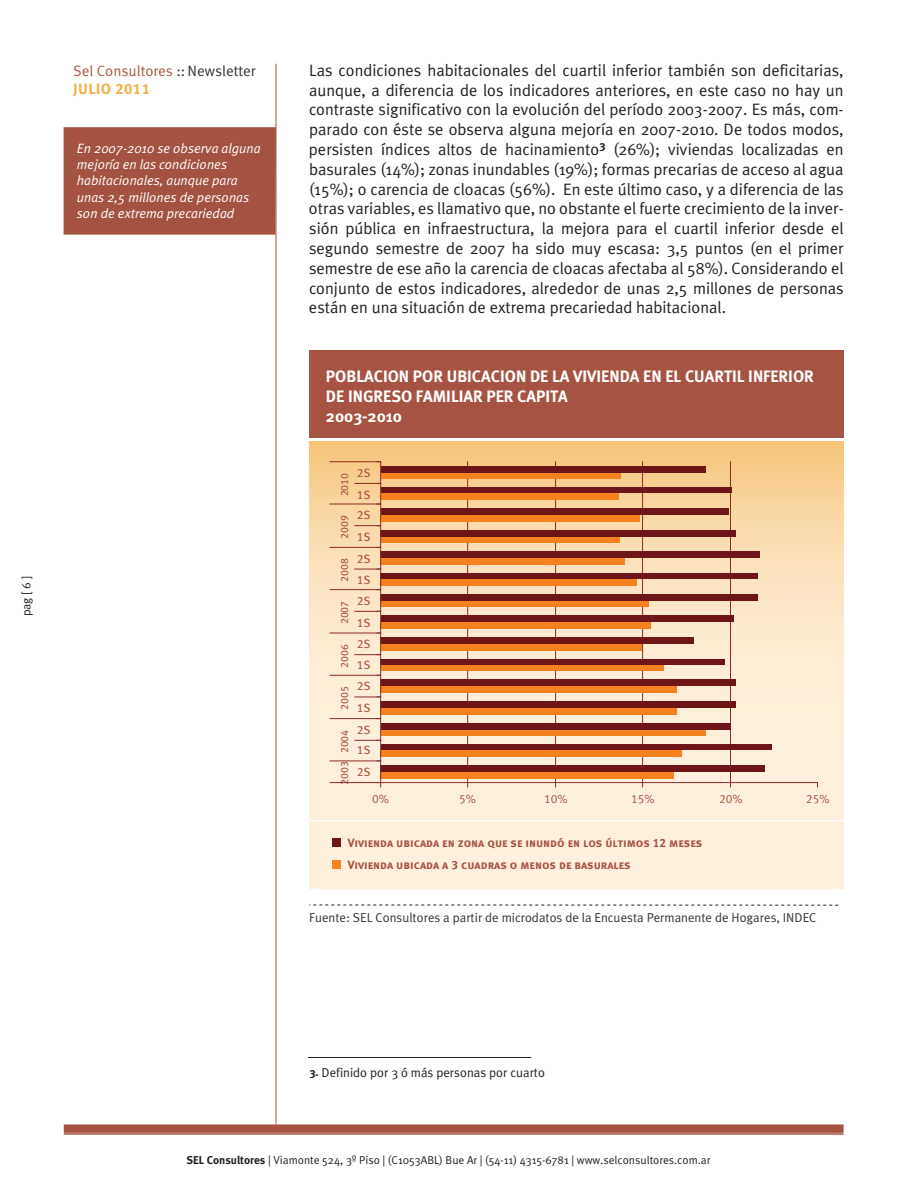
<style>
.page{position:relative;width:918px;height:1188px;background:#fff}
.page>*{position:absolute;margin:0;border:0;box-sizing:border-box;transform-origin:0 0}
.t1{font:16.5px/19.8px "Meta Plus Normal";color:#231f20;text-align:justify}
.t2{font:700 16.5px/19.8px "Meta";color:#fff}
.t3{font:15px "Meta Normal";color:#ab5742}
.t4{font:15px "Meta Bold Lf Caps";letter-spacing:.02em;color:#f2af43}
.t5{font:italic 13.5px/16.2px "Meta Plus Normal";color:#fff}
.t6{font:12.9px "Meta Plus Normal";color:#333536}
.t7{font:12.9px "Meta Plus Normal";color:#231f20}
.t8{font:12px/22.5px "Meta Bold Lf Caps";color:#a65441}
.t9{font:12px "Meta Book LF Caps";color:#a65441}
.t10{font:12px "Meta Normal LF";color:#a65441}
.t11{font:12px "Meta Normal";color:#231f20}
.t12{font:11.4px "Meta Normal";color:#231f20}
.t13{font:10.5px "Meta Book LF Caps";color:#a65441}
.s1{color:#333536}
.s2{font-family:"Meta Bold Caps";font-size:11.4px}
.s3{font-family:"Meta";font-weight:700}
</style>
<div class="page">
<svg style="left:64px;top:1124px;width:780px;height:11px;background:#ae6452"></svg>
<hr style="left:276px;top:64px;width:1px;height:1060px;background:#a65441">
<div style="left:64px;top:127px;width:212px;height:108px;background:#a3533f"></div>
<hr style="left:308px;top:1057px;width:223px;height:1px;background:#231f20">
<svg style="left:309px;top:441px;width:535px;height:447px;background:#fae2c2"></svg>
<hr style="left:467px;top:462px;width:1px;height:321px;background:#8d2b24">
<hr style="left:555px;top:462px;width:1px;height:321px;background:#8d2b24">
<hr style="left:642px;top:462px;width:1px;height:321px;background:#8d2b24">
<hr style="left:730px;top:462px;width:1px;height:321px;background:#8d2b24">
<div style="left:381px;top:772px;width:293px;height:6px;background:#f5821f"></div>
<div style="left:381px;top:750px;width:301px;height:7px;background:#f5821f"></div>
<div style="left:381px;top:729px;width:325px;height:7px;background:#f5821f"></div>
<div style="left:381px;top:708px;width:296px;height:6px;background:#f5821f"></div>
<div style="left:381px;top:686px;width:296px;height:7px;background:#f5821f"></div>
<div style="left:381px;top:664px;width:283px;height:7px;background:#f5821f"></div>
<div style="left:381px;top:644px;width:261px;height:6px;background:#f5821f"></div>
<div style="left:381px;top:622px;width:270px;height:7px;background:#f5821f"></div>
<div style="left:381px;top:600px;width:268px;height:7px;background:#f5821f"></div>
<div style="left:381px;top:579px;width:256px;height:6px;background:#f5821f"></div>
<div style="left:381px;top:558px;width:243px;height:7px;background:#f5821f"></div>
<div style="left:381px;top:537px;width:239px;height:6px;background:#f5821f"></div>
<div style="left:381px;top:515px;width:259px;height:6px;background:#f5821f"></div>
<div style="left:381px;top:493px;width:238px;height:7px;background:#f5821f"></div>
<div style="left:381px;top:473px;width:240px;height:6px;background:#f5821f"></div>
<div style="left:381px;top:765px;width:384px;height:7px;background:#6e1517"></div>
<div style="left:381px;top:745px;width:391px;height:5px;background:#6e1517"></div>
<div style="left:381px;top:723px;width:349px;height:6px;background:#6e1517"></div>
<div style="left:381px;top:701px;width:355px;height:7px;background:#6e1517"></div>
<div style="left:381px;top:680px;width:355px;height:6px;background:#6e1517"></div>
<div style="left:381px;top:659px;width:344px;height:5px;background:#6e1517"></div>
<div style="left:381px;top:637px;width:313px;height:7px;background:#6e1517"></div>
<div style="left:381px;top:616px;width:352px;height:6px;background:#6e1517"></div>
<div style="left:381px;top:594px;width:377px;height:6px;background:#6e1517"></div>
<div style="left:381px;top:573px;width:377px;height:6px;background:#6e1517"></div>
<div style="left:381px;top:552px;width:379px;height:6px;background:#6e1517"></div>
<div style="left:381px;top:530px;width:355px;height:7px;background:#6e1517"></div>
<div style="left:381px;top:508px;width:348px;height:7px;background:#6e1517"></div>
<div style="left:381px;top:488px;width:350px;height:5px;background:#6e1517"></div>
<div style="left:381px;top:466px;width:325px;height:7px;background:#6e1517"></div>
<hr style="left:381px;top:782px;width:436px;height:1px;background:#8d2b24">
<hr style="left:380px;top:462px;width:1px;height:321px;background:#8d2b24">
<svg style="left:377px;top:783px;width:4px;height:4px"></svg>
<svg style="left:355px;top:740px;width:25px;height:1px"></svg>
<svg style="left:355px;top:697px;width:25px;height:1px"></svg>
<svg style="left:355px;top:654px;width:25px;height:1px"></svg>
<svg style="left:355px;top:611px;width:25px;height:1px"></svg>
<svg style="left:355px;top:569px;width:25px;height:1px"></svg>
<svg style="left:355px;top:525px;width:25px;height:1px"></svg>
<svg style="left:355px;top:483px;width:25px;height:1px"></svg>
<hr style="left:330px;top:782px;width:51px;height:1px;background:#8d2b24">
<hr style="left:330px;top:461px;width:51px;height:1px;background:#8d2b24">
<hr style="left:330px;top:761px;width:51px;height:1px;background:#8d2b24">
<hr style="left:330px;top:718px;width:51px;height:1px;background:#8d2b24">
<hr style="left:330px;top:675px;width:51px;height:1px;background:#8d2b24">
<hr style="left:330px;top:633px;width:51px;height:1px;background:#8d2b24">
<hr style="left:330px;top:589px;width:51px;height:1px;background:#8d2b24">
<hr style="left:330px;top:547px;width:51px;height:1px;background:#8d2b24">
<hr style="left:330px;top:504px;width:51px;height:1px;background:#8d2b24">
<hr style="left:309px;top:820px;width:535px;height:1px;background:#fff">
<div style="left:309px;top:350px;width:535px;height:88px;background:#a65441"></div>
<svg style="left:309px;top:905px;width:529px;height:1px"></svg>
<div style="left:332px;top:838px;width:8px;height:9px;background:#6e1517"></div>
<div style="left:332px;top:861px;width:8px;height:8px;background:#f5821f"></div>
<p class="t3" style="left:73px;top:62px;width:184px">Sel Consultores <span class="s1">:: Newsletter</span></p>
<p class="t4" style="left:73px;top:80px;width:78px">JULIO 2011</p>
<p class="t5" style="left:77px;top:140px;width:185px">En 2007-2010 se observa alguna mejoría en las condiciones habitacionales, aunque para unas 2,5 millones de personas son de extrema precariedad</p>
<p class="t11" style="left:19px;top:616px;width:42px;rotate:-90deg">pag [ 6 ]</p>
<p class="t1" style="left:309px;top:62px;width:536px">Las condiciones habitacionales del cuartil inferior también son deficitarias, aunque, a diferencia de los indicadores anteriores, en este caso no hay un contraste significativo con la evolución del período 2003-2007. Es más, com&shy;parado con éste se observa alguna mejoría en 2007-2010. De todos modos, persisten índices altos de hacinamiento<sup>3</sup> (26%); viviendas localizadas en basurales (14%); zonas inundables (19%); formas precarias de acceso al agua (15%); o carencia de cloacas (56%). En este último caso, y a diferencia de las otras variables, es llamativo que, no obstante el fuerte crecimiento de la inver&shy;sión pública en infraestructura, la mejora para el cuartil inferior desde el segundo semestre de 2007 ha sido muy escasa: 3,5 puntos (en el primer semestre de ese año la carencia de cloacas afectaba al 58%). Considerando el conjunto de estos indicadores, alrededor de unas 2,5 millones de personas están en una situación de extrema precariedad habitacional.</p>
<p class="t2" style="left:326px;top:369px;width:489px">POBLACION POR UBICACION DE LA VIVIENDA EN EL CUARTIL INFERIOR<br>DE INGRESO FAMILIAR PER CAPITA<br>2003-2010</p>
<p class="t13" style="left:338px;top:496px;width:25px;rotate:-90deg">2010</p>
<p class="t9" style="left:357px;top:466px;width:15px">2S</p>
<p class="t9" style="left:357px;top:487px;width:15px">1S</p>
<p class="t13" style="left:338px;top:539px;width:25px;rotate:-90deg">2009</p>
<p class="t9" style="left:357px;top:508px;width:15px">2S</p>
<p class="t9" style="left:357px;top:530px;width:15px">1S</p>
<p class="t13" style="left:338px;top:582px;width:25px;rotate:-90deg">2008</p>
<p class="t9" style="left:357px;top:551px;width:15px">2S</p>
<p class="t9" style="left:357px;top:573px;width:15px">1S</p>
<p class="t13" style="left:338px;top:624px;width:25px;rotate:-90deg">2007</p>
<p class="t9" style="left:357px;top:594px;width:15px">2S</p>
<p class="t9" style="left:357px;top:615px;width:15px">1S</p>
<p class="t13" style="left:338px;top:668px;width:25px;rotate:-90deg">2006</p>
<p class="t9" style="left:357px;top:637px;width:15px">2S</p>
<p class="t9" style="left:357px;top:658px;width:15px">1S</p>
<p class="t13" style="left:338px;top:710px;width:25px;rotate:-90deg">2005</p>
<p class="t9" style="left:357px;top:679px;width:15px">2S</p>
<p class="t9" style="left:357px;top:701px;width:15px">1S</p>
<p class="t13" style="left:338px;top:785px;width:57px;rotate:-90deg">2003 2004</p>
<p class="t9" style="left:357px;top:723px;width:15px">2S</p>
<p class="t9" style="left:357px;top:743px;width:15px">1S</p>
<p class="t9" style="left:357px;top:765px;width:15px">2S</p>
<p class="t10" style="left:372px;top:792px;width:18px">0%</p>
<p class="t10" style="left:459px;top:792px;width:18px">5%</p>
<p class="t10" style="left:544px;top:792px;width:25px">10%</p>
<p class="t10" style="left:631px;top:792px;width:25px">15%</p>
<p class="t10" style="left:719px;top:792px;width:25px">20%</p>
<p class="t10" style="left:806px;top:792px;width:25px">25%</p>
<p class="t8" style="left:348px;top:831px;width:356px">Vivienda ubicada en zona que se inundó en los últimos 12 meses<br>Vivienda ubicada a 3 cuadras o menos de basurales</p>
<p class="t6" style="left:309px;top:913px;width:509px">Fuente: SEL Consultores a partir de microdatos de la Encuesta Permanente de Hogares, INDEC</p>
<p class="t7" style="left:309px;top:1068px;width:237px"><span class="s2">3.</span> Definido por 3 ó más personas por cuarto</p>
<p class="t12" style="left:187px;top:1153px;width:525px"><span class="s3">SEL Consultores</span> | Viamonte 524, 3º Piso | (C1053ABL) Bue Ar | (54-11) 4315-6781 | www.selconsultores.com.ar</p>
</div>
